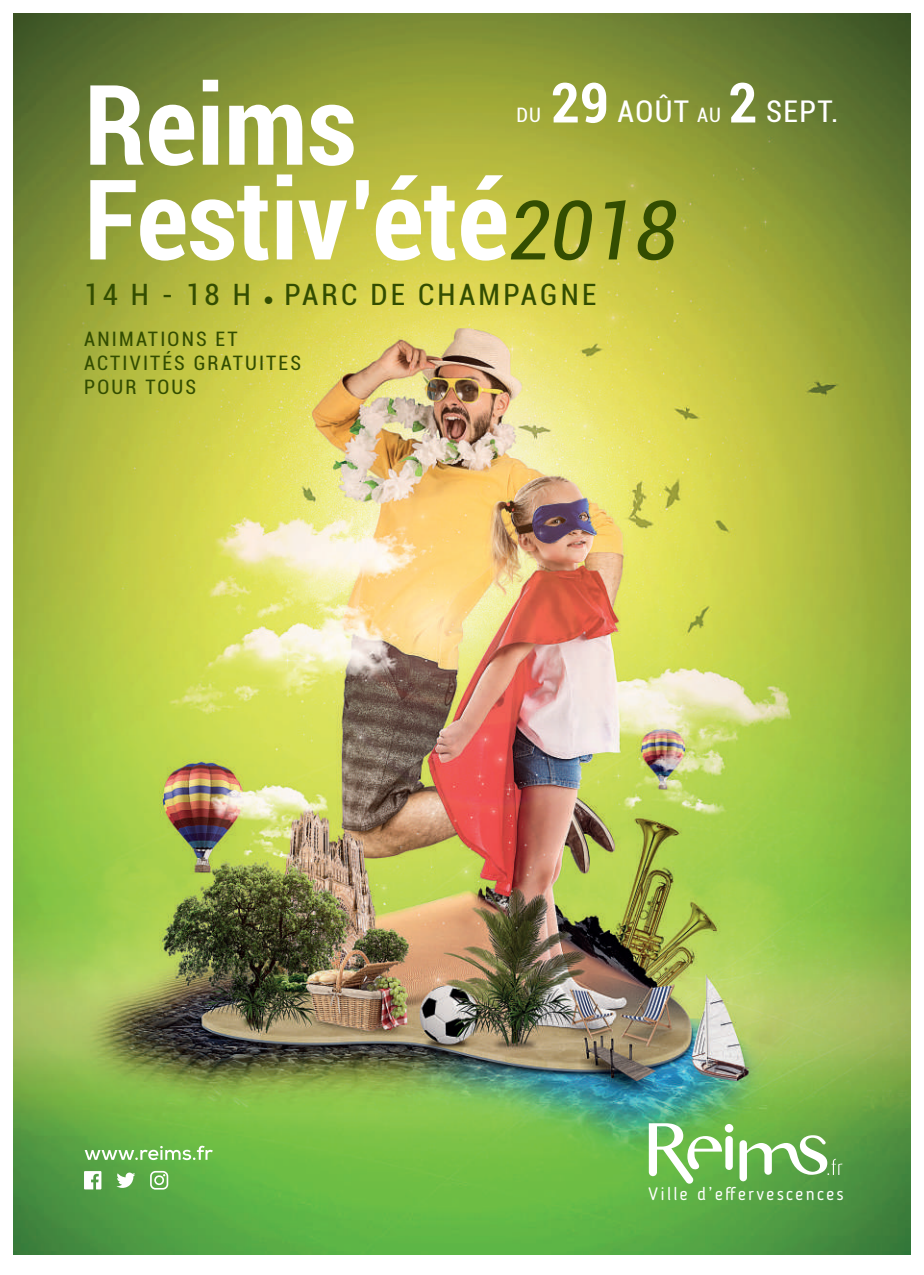
<style>
.page{position:relative;width:924px;height:1275px;background:#fff}
.page>*{position:absolute;margin:0;border:0;box-sizing:border-box;transform-origin:0 0}
.t1{font:700 condensed 111.6px/94.8px "Roboto";color:#fff}
.t2{font:condensed 30px "Roboto";letter-spacing:.05em;color:#fff}
.t3{font:condensed 29.4px "Roboto";letter-spacing:.11em;color:#334d01}
.t4{font:condensed 20px/24px "Roboto";letter-spacing:.11em;color:#334d01}
.t5{font:condensed 20px "Roboto";color:#fff}
.t6{font:18px "Blogger Sans";letter-spacing:.13em;color:#fff}
.s1{font-weight:400;font-style:italic;font-size:82px;color:#334d01}
.s2{font-weight:700;font-size:55.2px}
.s3{font-size:20px}
</style>
<div class="page">
<img style="left:14px;top:14px;width:895px;height:1240px">
<div style="left:724px;top:1124px;width:9px;height:8px;background:#fff;border-radius:50%"></div>
<div style="left:725px;top:1136px;width:7px;height:34px;background:#fff;border-radius:4px"></div>
<svg style="left:648px;top:1123px;width:73px;height:60px"></svg>
<svg style="left:739px;top:1135px;width:103px;height:46px"></svg>
<svg style="left:85px;top:1145px;width:128px;height:15px"></svg>
<svg style="left:116px;top:1172px;width:19px;height:16px"></svg>
<svg style="left:84px;top:1171px;width:17px;height:18px"></svg>
<div style="left:150px;top:1171px;width:18px;height:18px;border:2px solid #fff;border-radius:5px"></div>
<div style="left:154px;top:1175px;width:10px;height:10px;border:2px solid #fff;border-radius:50%"></div>
<h1 class="t1" style="left:84px;top:73px;width:594px">Reims<br>Festiv’été<span class="s1">2018</span></h1>
<h2 class="t2" style="left:550px;top:91px;width:289px"><span class="s2">29</span> AOÛT <span class="s3">AU</span> <span class="s2">2</span> SEPT.</h2>
<p class="t5" style="left:516px;top:101px;width:26px">DU</p>
<h3 class="t3" style="left:84px;top:274px;width:513px">14 H - 18 H ● PARC DE CHAMPAGNE</h3>
<p class="t4" style="left:84px;top:326px;width:218px">ANIMATIONS ET<br>ACTIVITÉS GRATUITES<br>POUR TOUS</p>
<p class="t6" style="left:648px;top:1183px;width:197px">Ville d’effervescences</p>
</div>
